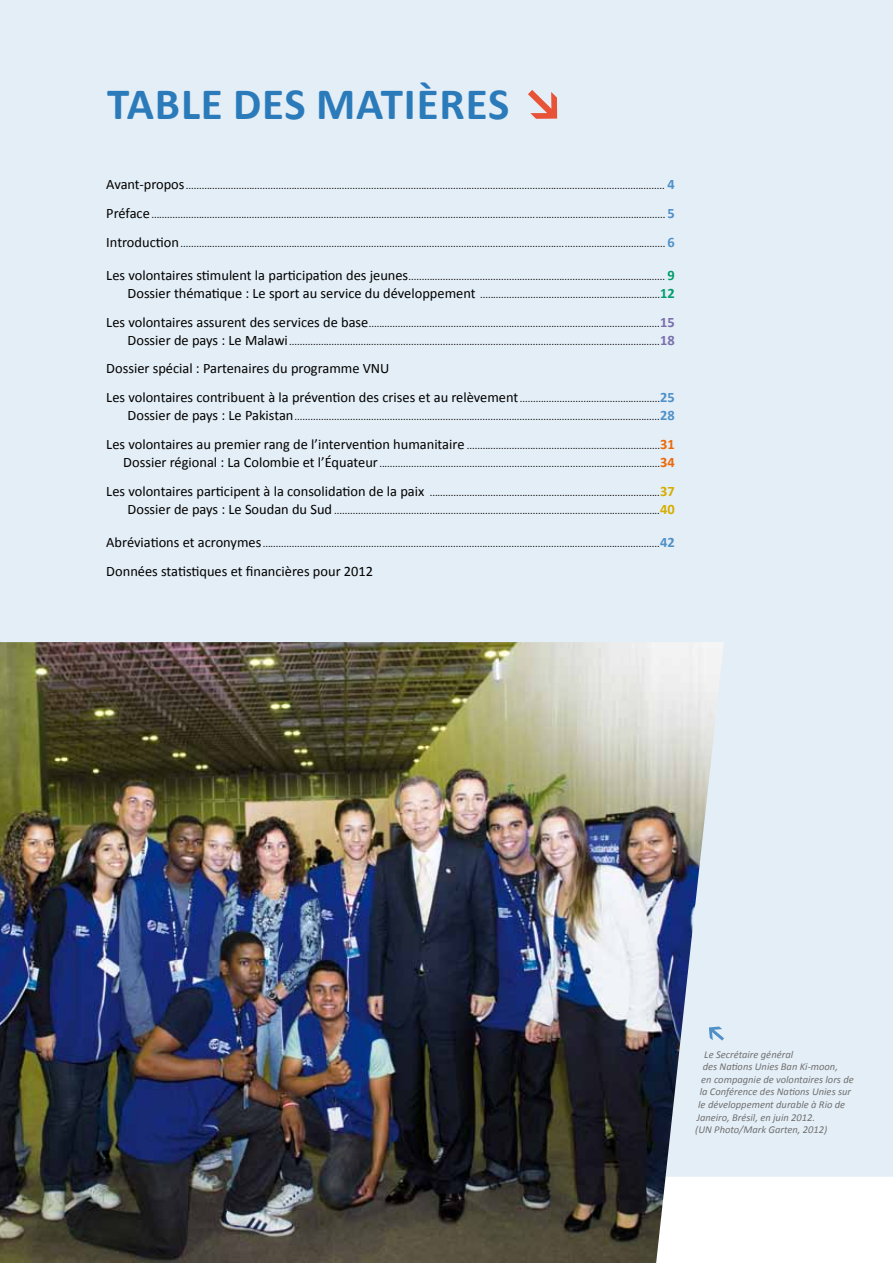
<style>
.page{position:relative;width:893px;height:1263px;background:#fff}
.page>*{position:absolute;margin:0;border:0;box-sizing:border-box;transform-origin:0 0}
.t1{font:700 45px "Calibri";color:#2b7bbb}
.t2{font:14.4px/28.7px "Calibri";color:#000}
.t3{font:10.5px/18.1px "Calibri";color:#000;text-align:right}
.t4{font:italic 10.5px "Calibri";color:#707172}
.s1{font-size:14.4px}
.s2{font-weight:700;font-size:14.4px;color:#4f90c8}
.s3{font-weight:700;font-size:14.4px;color:#009d6c}
.s4{font-weight:700;font-size:14.4px;color:#7a6fac}
.s5{font-size:10.5px}
.s6{font-weight:700;color:#4f90c8}
.s7{font-weight:700;font-size:14.4px;color:#eb690b}
.s8{font-weight:700;font-size:14.4px;color:#d7ae00}
</style>
<div class="page">
<div style="left:0;top:0;width:893px;height:1177px;background:#e4eef6"></div>
<img style="left:0;top:642px;width:724px;height:621px">
<svg style="left:709px;top:1026px;width:15px;height:14px"></svg>
<svg style="left:528px;top:90px;width:29px;height:29px"></svg>
<h1 class="t1" style="left:107px;top:76px;width:45px">TABLE</h1>
<h1 class="t1" style="left:233px;top:76px;width:108px">DE S MATI</h1>
<h1 class="t1" style="left:417px;top:76px;width:94px">ÈRES</h1>
<p class="t3" style="left:106px;top:176px;width:570px"><span class="s1">Avant-propos</span>..................................................................................................................................................................................... <span class="s2">4</span></p>
<p class="t3" style="left:106px;top:205px;width:570px"><span class="s1">Préface</span>.................................................................................................................................................................................................. <span class="s2">5</span></p>
<p class="t3" style="left:106px;top:234px;width:570px"><span class="s1">Introduction</span>....................................................................................................................................................................................... <span class="s2">6</span></p>
<p class="t3" style="left:106px;top:267px;width:570px"><span class="s1">Les volontaires stimulent la participation des jeunes</span>................................................................................................. <span class="s3">9<br></span><span class="s1">Dossier thématique : Le sport au service du développement</span> ....................................................................<span class="s3">12</span></p>
<p class="t3" style="left:106px;top:314px;width:570px"><span class="s1">Les volontaires assurent des services de base</span>..............................................................................................................<span class="s4">15<br></span><span class="s1">Dossier de pays : Le Malawi</span>............................................................................................................................................<span class="s4">18</span></p>
<h2 class="t2" style="left:106px;top:354px;width:570px">Dossier spécial : Partenaires du programme VNU<br>Les volontaires contribuent à la prévention des crises et au relèvement<span class="s5">.....................................................</span><span class="s6">25</span></h2>
<p class="t3" style="left:128px;top:407px;width:549px"><span class="s1">Dossier de pays : Le Pakistan</span>..........................................................................................................................................<span class="s2">28</span></p>
<p class="t3" style="left:106px;top:436px;width:570px"><span class="s1">Les volontaires au premier rang de l’intervention humanitaire</span> .........................................................................<span class="s7">31<br></span><span class="s1">Dossier régional : La Colombie et l’Équateur</span>..........................................................................................................<span class="s7">34</span></p>
<p class="t3" style="left:106px;top:483px;width:570px"><span class="s1">Les volontaires participent à la consolidation de la paix</span> .......................................................................................<span class="s8">37<br></span><span class="s1">Dossier de pays : Le Soudan du Sud</span> ...........................................................................................................................<span class="s8">40</span></p>
<p class="t3" style="left:106px;top:534px;width:570px"><span class="s1">Abréviations et acronymes</span>......................................................................................................................................................<span class="s2">42</span></p>
<h2 class="t2" style="left:106px;top:556px;width:268px">Données statistiques et financières pour 2012</h2>
<p class="t4" style="left:704px;top:1048px;width:90px">Le Secrétaire général</p>
<p class="t4" style="left:703px;top:1060px;width:137px">des Nations Unies Ban Ki-moon,</p>
<p class="t4" style="left:701px;top:1073px;width:154px">en compagnie de volontaires lors de</p>
<p class="t4" style="left:700px;top:1085px;width:153px">la Conférence des Nations Unies sur</p>
<p class="t4" style="left:698px;top:1098px;width:148px">le développement durable à Rio de</p>
<p class="t4" style="left:697px;top:1111px;width:120px">Janeiro, Brésil, en juin 2012.</p>
<p class="t4" style="left:695px;top:1123px;width:134px">(UN Photo/Mark Garten, 2012)</p>
</div>
